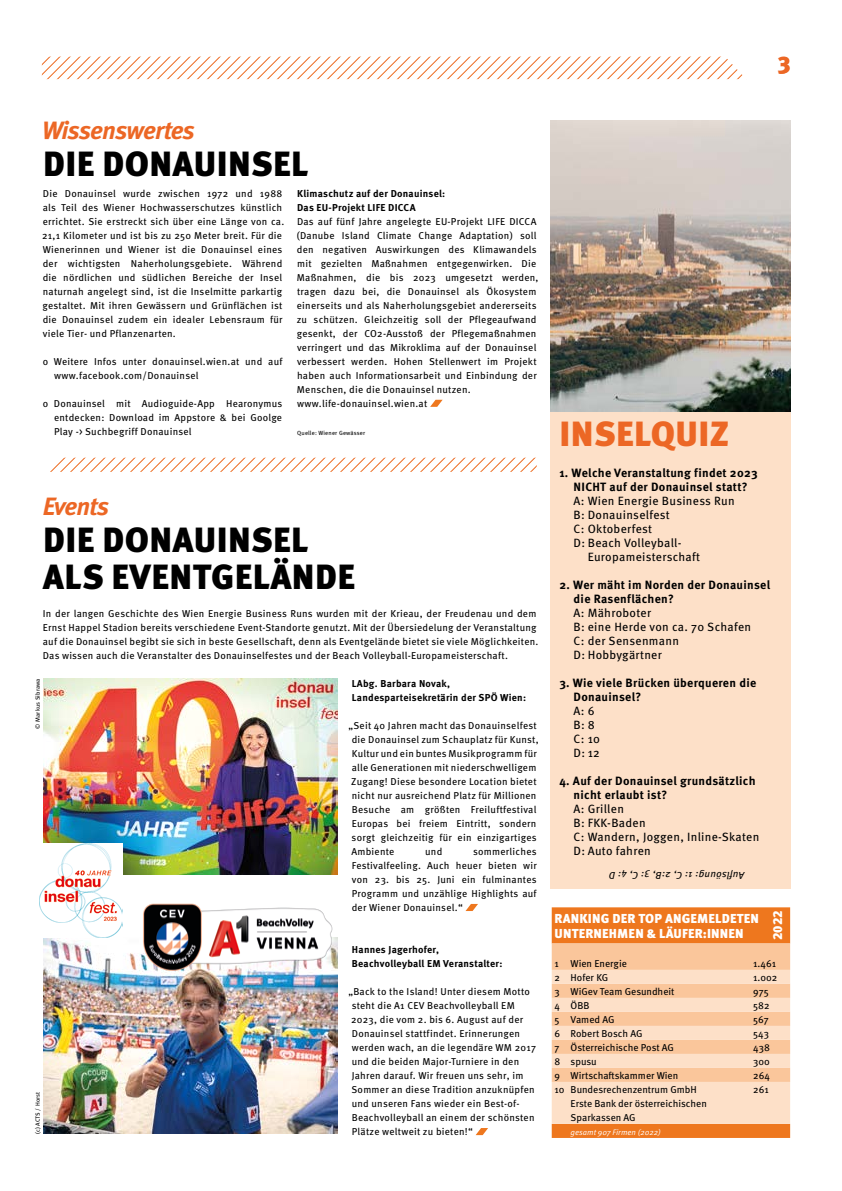
<style>
.page{position:relative;width:842px;height:1191px;background:#fff}
.page>*{position:absolute;margin:0;border:0;box-sizing:border-box;transform-origin:0 0}
.t1{font:900 35px/37px "Meta Pro";letter-spacing:.01em;color:#000}
.t2{font:900 35px "Meta Pro";letter-spacing:.01em;color:#ec6725}
.t3{font:italic 700 25px "Meta Pro";letter-spacing:-.035em;color:#ec6725}
.t4{font:24px "Meta Pro";color:#ec6725}
.t5{font:900 13px/15px "Meta Pro";letter-spacing:.01em;color:#fff}
.t6{font:12px/14px "Meta Pro";letter-spacing:.025em;color:#000}
.t7{font:700 12px/14px "Meta Pro";letter-spacing:.025em;color:#000}
.t8{font:10px/14px "Meta Pro";letter-spacing:.025em;color:#000}
.t9{font:700 10px/14px "Meta Pro";letter-spacing:.025em;color:#000}
.t10{font:10px/14px "Meta Pro";color:#000}
.t11{font:italic 10px "Meta Pro";letter-spacing:.025em;color:#000}
.t12{font:10px "Meta Pro";letter-spacing:-.005em;color:#000}
.t13{font:8px "Meta Pro Norm Ita";letter-spacing:-.005em;color:#fff}
.t14{font:6px "Meta Pro";letter-spacing:.025em;color:#000}
</style>
<div class="page">
<svg style="left:42px;top:57px;width:701px;height:22px"></svg>
<svg style="left:50px;top:458px;width:487px;height:14px"></svg>
<svg style="left:430px;top:400px;width:13px;height:7px"></svg>
<div style="left:551px;top:411px;width:240px;height:477px;background:#fde0c8"></div>
<img style="left:551px;top:120px;width:240px;height:291px">
<img style="left:43px;top:678px;width:295px;height:197px">
<img style="left:44px;top:938px;width:294px;height:195px">
<svg style="left:465px;top:904px;width:13px;height:7px"></svg>
<svg style="left:476px;top:1128px;width:12px;height:7px"></svg>
<img style="left:40px;top:843px;width:83px;height:95px">
<img style="left:137px;top:903px;width:201px;height:72px">
<div style="left:552px;top:907px;width:238px;height:231px;background:#ee771e"></div>
<svg style="left:552px;top:943px;width:238px;height:181px;background:#fbd4b3"></svg>
<h3 class="t4" style="left:778px;top:46px;width:14px">3</h3>
<h2 class="t3" style="left:42px;top:111px;width:154px">Wissenswertes</h2>
<h1 class="t1" style="left:43px;top:144px;width:267px">DIE DONAUINSEL</h1>
<p class="t8" style="left:42px;top:186px;width:244px">Die Donauinsel wurde zwischen 1972 und 1988 als Teil des Wiener Hochwasserschutzes künstlich errichtet. Sie erstreckt sich über eine Länge von ca.<br>21,1 Kilometer und ist bis zu 250 Meter breit. Für die Wienerinnen und Wiener ist die Donauinsel eines der wichtigsten Naherholungsgebiete. Während die nördlichen und südlichen Bereiche der Insel naturnah angelegt sind, ist die Inselmitte parkartig gestaltet. Mit ihren Gewässern und Grünflächen ist die Donauinsel zudem ein idealer Lebensraum für viele Tier- und Pflanzenarten.</p>
<p class="t8" style="left:54px;top:354px;width:230px;text-indent:-12px">o Weitere Infos unter donauinsel.wien.at und auf www.facebook.com/Donauinsel</p>
<p class="t8" style="left:54px;top:396px;width:230px;text-align:justify;text-indent:-11px">o Donauinsel mit Audioguide-App Hearonymus entdecken: Download im Appstore &amp; bei Goolge Play -&gt; Suchbegriff Donauinsel</p>
<p class="t9" style="left:297px;top:186px;width:150px">Klimaschutz auf der Donauinsel:<br>Das EU-Projekt LIFE DICCA</p>
<p class="t8" style="left:297px;top:214px;width:243px">Das auf fünf Jahre angelegte EU-Projekt LIFE DICCA (Danube Island Climate Change Adaptation) soll den negativen Auswirkungen des Klimawandels mit gezielten Maßnahmen entgegenwirken. Die Maßnahmen, die bis 2023 umgesetzt werden, tragen dazu bei, die Donauinsel als Ökosystem einerseits und als Naherholungsgebiet andererseits zu schützen. Gleichzeitig soll der Pflegeaufwand gesenkt, der CO2-Ausstoß der Pflegemaßnahmen verringert und das Mikroklima auf der Donauinsel verbessert werden. Hohen Stellenwert im Projekt haben auch Informationsarbeit und Einbindung der Menschen, die die Donauinsel nutzen. www.life-donauinsel.wien.at</p>
<p class="t14" style="left:297px;top:428px;width:69px">Quelle: Wiener Gewässer</p>
<h2 class="t3" style="left:43px;top:487px;width:68px">Events</h2>
<h1 class="t1" style="left:43px;top:520px;width:314px">DIE DONAUINSEL<br>ALS EVENTGELÄNDE</h1>
<p class="t8" style="left:43px;top:606px;width:497px">In der langen Geschichte des Wien Energie Business Runs wurden mit der Krieau, der Freudenau und dem Ernst Happel Stadion bereits verschiedene Event-Standorte genutzt. Mit der Übersiedelung der Veranstaltung auf die Donauinsel begibt sie sich in beste Gesellschaft, denn als Eventgelände bietet sie viele Möglichkeiten.<br>Das wissen auch die Veranstalter des Donauinselfestes und der Beach Volleyball-Europameisterschaft.</p>
<p class="t14" style="left:33px;top:728px;width:52px;rotate:-90deg">© Markus Sibrawa</p>
<p class="t14" style="left:33px;top:1134px;width:44px;rotate:-90deg">(c) ACTS / Horst</p>
<p class="t9" style="left:352px;top:676px;width:176px">LAbg. Barbara Novak,<br>Landesparteisekretärin der SPÖ Wien:</p>
<p class="t8" style="left:348px;top:718px;width:192px">„Seit 40 Jahren macht das Donauinselfest die Donauinsel zum Schauplatz für Kunst, Kultur und ein buntes Musikprogramm für alle Generationen mit niederschwelligem Zugang! Diese besondere Location bietet nicht nur ausreichend Platz für Millionen Besuche am größten Freiluftfestival Europas bei freiem Eintritt, sondern sorgt gleichzeitig für ein einzigartiges Ambiente</p>
<p class="t8" style="left:425px;top:844px;width:19px">und</p>
<p class="t8" style="left:352px;top:844px;width:187px;text-align:justify;text-indent:121px">sommerliches Festivalfeeling. Auch heuer bieten wir von 23. bis 25. Juni ein fulminantes Programm und unzählige Highlights auf der Wiener Donauinsel.“</p>
<p class="t9" style="left:352px;top:942px;width:152px">Hannes Jagerhofer,<br>Beachvolleyball EM Veranstalter:</p>
<p class="t8" style="left:348px;top:984px;width:189px">„Back to the Island! Unter diesem Motto steht die A1 CEV Beachvolleyball EM 2023, die vom 2. bis 6. August auf der Donauinsel stattfindet. Erinnerungen werden wach, an die legendäre WM 2017 und die beiden Major-Turniere in den Jahren darauf. Wir freuen uns sehr, im Sommer an diese Tradition anzuknüpfen und unseren Fans wieder ein Best-of-Beachvolleyball an einem der schönsten Plätze weltweit zu bieten!“</p>
<h1 class="t2" style="left:560px;top:406px;width:171px">INSELQUIZ</h1>
<p class="t7" style="left:559px;top:465px;width:200px;text-align:center">1. Welche Veranstaltung findet 2023<br>NICHT auf der Donauinsel statt?</p>
<p class="t6" style="left:574px;top:493px;width:163px">A: Wien Energie Business Run</p>
<p class="t6" style="left:574px;top:507px;width:98px">B: Donauinselfest</p>
<p class="t6" style="left:574px;top:521px;width:80px">C: Oktoberfest</p>
<p class="t6" style="left:574px;top:535px;width:109px">D: Beach Volleyball-</p>
<p class="t6" style="left:588px;top:549px;width:114px">Europameisterschaft</p>
<p class="t7" style="left:574px;top:577px;width:198px;text-indent:-14px">2. Wer mäht im Norden der Donauinsel die Rasenflächen?</p>
<p class="t6" style="left:574px;top:605px;width:179px">A: Mähroboter<br>B: eine Herde von ca. 70 Schafen<br>C: der Sensenmann<br>D: Hobbygärtner</p>
<p class="t7" style="left:574px;top:675px;width:184px;text-indent:-14px">3. Wie viele Brücken überqueren die<br>Donauinsel?</p>
<p class="t6" style="left:574px;top:703px;width:28px">A: 6<br>B:8<br>C: 10<br>D: 12</p>
<p class="t7" style="left:574px;top:773px;width:184px;text-indent:-14px">4. Auf der Donauinsel grundsätzlich nicht erlaubt ist?</p>
<p class="t6" style="left:574px;top:801px;width:187px">A: Grillen<br>B: FKK-Baden<br>C: Wandern, Joggen, Inline-Skaten<br>D: Auto fahren</p>
<p class="t11" style="left:744px;top:883px;width:137px;rotate:-180deg">Auflsöung: 1: C, 2:B, 3: C, 4: D</p>
<h3 class="t5" style="left:769px;top:940px;width:31px;rotate:-90deg">2022</h3>
<h3 class="t5" style="left:555px;top:910px;width:206px">RANKING DER TOP ANGEMELDETEN<br>UNTERNEHMEN &amp; LÄUFER:INNEN</h3>
<p class="t10" style="left:555px;top:956px;width:74px">1 Wien Energie</p>
<p class="t8" style="left:753px;top:956px;width:24px">1.461</p>
<p class="t8" style="left:555px;top:970px;width:55px">2 Hofer KG</p>
<p class="t8" style="left:753px;top:970px;width:26px">1.002</p>
<p class="t10" style="left:555px;top:984px;width:121px">3 WiGev Team Gesundheit</p>
<p class="t8" style="left:753px;top:984px;width:17px">975</p>
<p class="t8" style="left:555px;top:998px;width:37px">4 ÖBB</p>
<p class="t8" style="left:753px;top:998px;width:18px">582</p>
<p class="t8" style="left:555px;top:1012px;width:61px">5 Vamed AG</p>
<p class="t8" style="left:753px;top:1012px;width:17px">567</p>
<p class="t10" style="left:555px;top:1026px;width:89px">6 Robert Bosch AG</p>
<p class="t8" style="left:753px;top:1026px;width:17px">543</p>
<p class="t12" style="left:555px;top:1040px;width:121px">7 Österreichische Post AG</p>
<p class="t8" style="left:753px;top:1040px;width:18px">438</p>
<p class="t8" style="left:555px;top:1054px;width:44px">8 spusu</p>
<p class="t8" style="left:753px;top:1054px;width:18px">300</p>
<p class="t10" style="left:555px;top:1068px;width:125px">9 Wirtschaftskammer Wien</p>
<p class="t8" style="left:753px;top:1068px;width:18px">264</p>
<p class="t10" style="left:571px;top:1082px;width:138px;text-indent:-16px">10 Bundesrechenzentrum GmbH<br>Erste Bank der österreichischen<br>Sparkassen AG</p>
<p class="t8" style="left:753px;top:1082px;width:17px">261</p>
<p class="t13" style="left:571px;top:1126px;width:92px">gesamt 907 Firmen (2022)</p>
</div>
